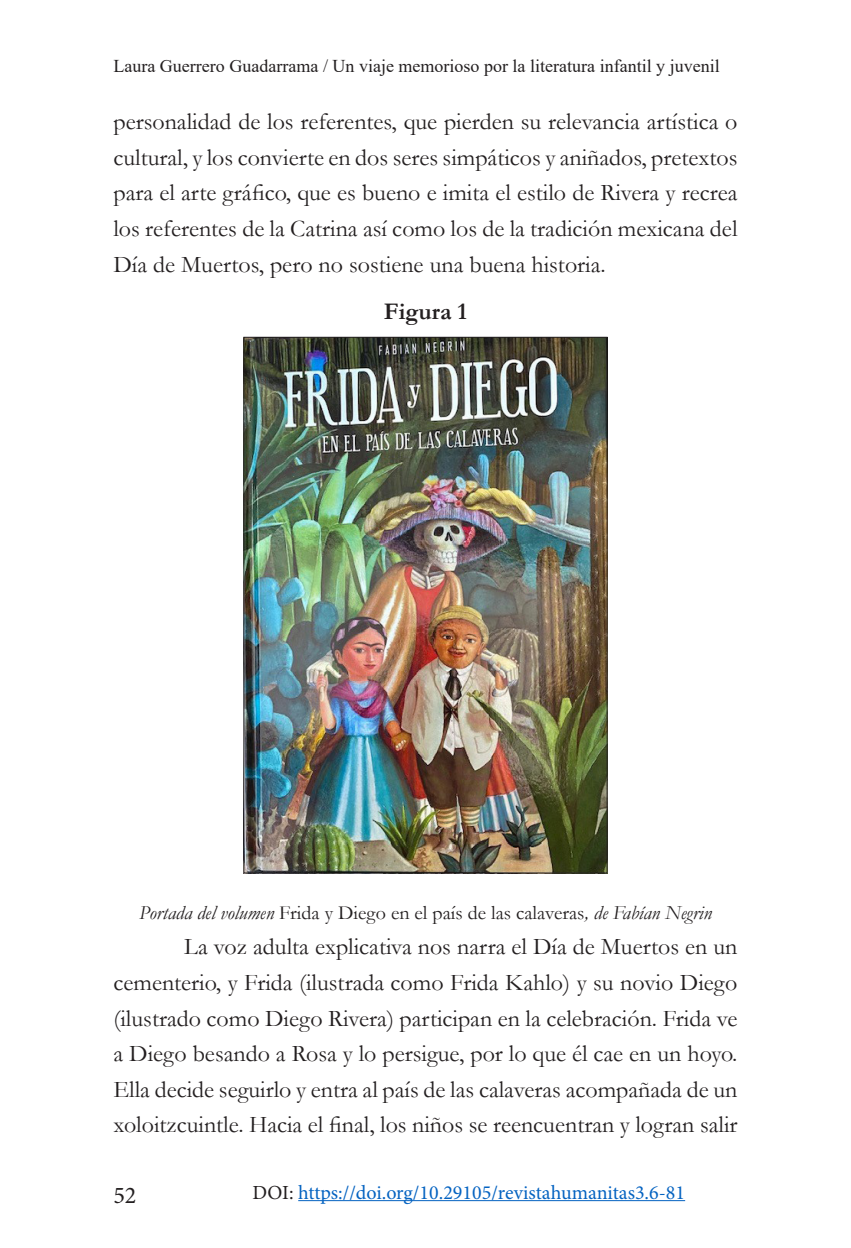
<style>
.page{position:relative;width:851px;height:1248px;background:#fff}
.page>*{position:absolute;margin:0;border:0;box-sizing:border-box;transform-origin:0 0}
.Hum_Texto_2{font:24px/35.6px "Garamond";color:#231f20;text-align:justify}
.Hum_Título_Imagen{font:700 24px "Garamond";color:#231f20}
.t1{font:24px "Minion Pro";color:#231f20}
.Hum_Fuente{font:20px "Garamond";color:#231f20}
.t2{font:20px "Minion Pro";color:#0563c1}
.t3{font:18px "Times New Roman";color:#231f20}
.s1{font-style:italic}
.s2{color:#231f20}
</style>
<div class="page">
<hr style="left:298px;top:1199px;width:387px;height:1px;background:#0563c1">
<img style="left:245px;top:339px;width:360px;height:532px">
<p class="t3" style="left:113px;top:53px;width:607px">Laura Guerrero Guadarrama / Un viaje memorioso por la literatura infantil y juvenil</p>
<p class="Hum_Texto_2" style="left:113px;top:103px;width:625px">personalidad de los referentes, que pierden su relevancia artística o cultural, y los convierte en dos seres simpáticos y aniñados, pretextos para el arte gráfico, que es bueno e imita el estilo de Rivera y recrea los referentes de la Catrina así como los de la tradición mexicana del Día de Muertos, pero no sostiene una buena historia.</p>
<p class="Hum_Título_Imagen" style="left:384px;top:295px;width:85px">Figura 1</p>
<p class="Hum_Fuente" style="left:139px;top:898px;width:574px"><span class="s1">Portada del volumen</span> Frida y Diego en el país de las calaveras<span class="s1">, de Fabían Negrin</span></p>
<p class="Hum_Texto_2" style="left:113px;top:928px;width:625px;text-indent:71px">La voz adulta explicativa nos narra el Día de Muertos en un cementerio, y Frida (ilustrada como Frida Kahlo) y su novio Diego (ilustrado como Diego Rivera) participan en la celebración. Frida ve a Diego besando a Rosa y lo persigue, por lo que él cae en un hoyo.<br>Ella decide seguirlo y entra al país de las calaveras acompañada de un xoloitzcuintle. Hacia el final, los niños se reencuentran y logran salir</p>
<p class="t1" style="left:113px;top:1178px;width:25px">52</p>
<p class="t2" style="left:252px;top:1178px;width:434px"><span class="s2">DOI:</span> https://doi.org/10.29105/revistahumanitas3.6-81</p>
</div>
